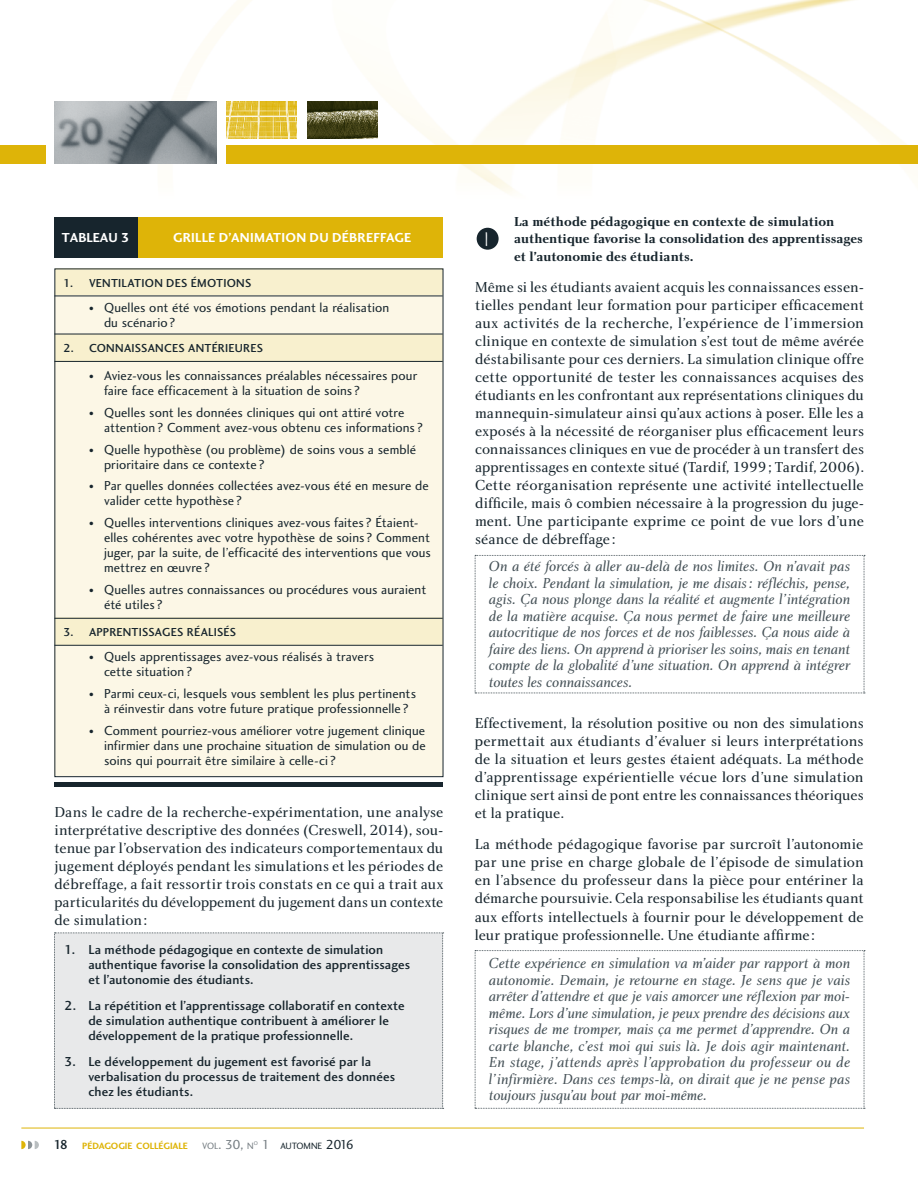
<style>
.page{position:relative;width:918px;height:1188px;background:#fff}
.page>*{position:absolute;margin:0;border:0;box-sizing:border-box;transform-origin:0 0}
.t1{font:15px/18px "Charlotte Book Plain";letter-spacing:-.005em;color:#17252d;text-align:justify}
.t2{font:15px/16.5px "Charlotte Book Italic Plain";color:#455157;text-align:justify}
.t3{font:15px "KG Les Bouquinistesde Paris";color:#fff}
.t4{font:13.5px/15px "Charlotte Sans Book Plain";letter-spacing:.005em;color:#17252d}
.t5{font:13.5px/15px "Charlotte Sans Medium Plain";letter-spacing:.01em;color:#17252d}
.t6{font:13.5px/16.5px "Charlotte Bold Plain";color:#17252d}
.t7{font:13.5px "Charlotte Sans Bold Plain";letter-spacing:.015em;color:#fff}
.t8{font:12px "Charlotte Sans Medium Plain";letter-spacing:.02em;color:#17252d}
.t9{font:9.45px "Charlotte Sans Bold Plain";color:#deb408}
.t10{font:9.45px "Charlotte Sans Book Plain";color:#17252d}
.t11{font:9.45px "Charlotte Sans Book Plain";color:#747c81}
.t12{font:5.55px "Charlotte Sans Book Plain";color:#747c81}
.s1{font-size:10.5px}
.s2{font-family:"Charlotte Sans Medium Plain";font-size:13.5px;color:#17252d}
.s3{font-size:13.5px}
.s4{font-size:13.5px;color:#747c81}
</style>
<div class="page">
<div style="left:54px;top:291px;width:389px;height:485px;background:#fcf7e6"></div>
<img style="left:0;top:0;width:918px;height:193px">
<img style="left:54px;top:102px;width:162px;height:61px">
<img style="left:227px;top:102px;width:70px;height:36px">
<img style="left:307px;top:102px;width:70px;height:36px">
<div style="left:227px;top:145px;width:691px;height:18px;background:#deb408"></div>
<div style="left:0;top:145px;width:46px;height:18px;background:#deb408"></div>
<hr style="left:21px;top:1127px;width:843px;height:1px;background:#deb408">
<svg style="left:21px;top:1140px;width:18px;height:9px"></svg>
<svg style="left:475px;top:950px;width:390px;height:158px"></svg>
<div style="left:54px;top:932px;width:390px;height:177px;background:#e8e9ea"></div>
<svg style="left:475px;top:555px;width:390px;height:138px"></svg>
<div style="left:477px;top:228px;width:21px;height:22px;background:#17252d;border-radius:50%"></div>
<div style="left:135px;top:217px;width:308px;height:41px;background:#deb408"></div>
<div style="left:54px;top:217px;width:84px;height:41px;background:#17252d"></div>
<div style="left:55px;top:268px;width:388px;height:27px;background:#f8f0ce"></div>
<hr style="left:54px;top:295px;width:389px;height:1px;background:#17252d">
<div style="left:55px;top:334px;width:388px;height:27px;background:#f8f0ce"></div>
<hr style="left:54px;top:361px;width:389px;height:1px;background:#17252d">
<div style="left:55px;top:618px;width:388px;height:27px;background:#f8f0ce"></div>
<hr style="left:54px;top:645px;width:389px;height:1px;background:#17252d">
<hr style="left:54px;top:618px;width:389px;height:1px;background:#17252d">
<div style="left:54px;top:781px;width:389px;height:5px;background:#17252d"></div>
<hr style="left:54px;top:334px;width:389px;height:1px;background:#17252d">
<p class="t6" style="left:514px;top:213px;width:350px">La méthode pédagogique en contexte de simulation authentique favorise la consolidation des apprentissages</p>
<p class="t6" style="left:514px;top:248px;width:181px">et l’autonomie des étudiants.</p>
<p class="t1" style="left:475px;top:278px;width:390px">Même si les étudiants avaient acquis les connaissances essen&shy;tielles pendant leur formation pour participer efficacement aux activités de la recherche, l’expérience de l’immersion clinique en contexte de simulation s’est tout de même avérée déstabilisante pour ces derniers. La simulation clinique offre cette opportunité de tester les connaissances acquises des étudiants en les confrontant aux représentations cliniques du mannequin-simulateur ainsi qu’aux actions à poser. Elle les a exposés à la nécessité de réorganiser plus efficacement leurs connaissances cliniques en vue de procéder à un transfert des apprentissages en contexte situé (Tardif, 1999; Tardif, 2006).<br>Cette réorganisation représente une activité intellectuelle difficile, mais ô combien nécessaire à la progression du juge&shy;ment. Une participante exprime ce point de vue lors d’une séance de débreffage :</p>
<p class="t7" style="left:62px;top:229px;width:69px">TABLEAU 3</p>
<p class="t7" style="left:173px;top:229px;width:240px">GRILLE D’ANIMATION DU DÉBREFFAGE</p>
<p class="t3" style="left:485px;top:232px;width:4px">1</p>
<p class="t8" style="left:63px;top:276px;width:189px">1. VENTILATION DES ÉMOTIONS</p>
<p class="t4" style="left:104px;top:300px;width:287px;text-indent:-15px"><span class="s1">•</span> Quelles ont été vos émotions pendant la réalisation du scénario?</p>
<p class="t8" style="left:63px;top:341px;width:201px">2. CONNAISSANCES ANTÉRIEURES</p>
<p class="t4" style="left:104px;top:368px;width:315px;text-indent:-15px"><span class="s1">•</span> Aviez-vous les connaissances préalables nécessaires pour faire face efficacement à la situation de soins ?</p>
<p class="t4" style="left:104px;top:404px;width:320px;text-indent:-15px"><span class="s1">•</span> Quelles sont les données cliniques qui ont attiré votre attention? Comment avez-vous obtenu ces informations ?</p>
<p class="t4" style="left:104px;top:441px;width:314px;text-indent:-15px"><span class="s1">•</span> Quelle hypothèse (ou problème) de soins vous a semblé prioritaire dans ce contexte ?</p>
<p class="t4" style="left:104px;top:478px;width:326px;text-indent:-15px"><span class="s1">•</span> Par quelles données collectées avez-vous été en mesure de valider cette hypothèse ?</p>
<p class="t4" style="left:104px;top:515px;width:328px;text-indent:-15px"><span class="s1">•</span> Quelles interventions cliniques avez-vous faites ? Étaient&shy;elles cohérentes avec votre hypothèse de soins ? Comment juger, par la suite, de l’efficacité des interventions que vous mettrez en œuvre ?</p>
<p class="t4" style="left:104px;top:581px;width:324px;text-indent:-15px"><span class="s1">•</span> Quelles autres connaissances ou procédures vous auraient été utiles ?</p>
<p class="t2" style="left:489px;top:558px;width:363px">On a été forcés à aller au-delà de nos limites. On n’avait pas le choix. Pendant la simulation, je me disais: réfléchis, pense, agis. Ça nous plonge dans la réalité et augmente l’intégration de la matière acquise. Ça nous permet de faire une meilleure autocritique de nos forces et de nos faiblesses. Ça nous aide à faire des liens. On apprend à prioriser les soins, mais en tenant compte de la globalité d’une situation. On apprend à intégrer toutes les connaissances.</p>
<p class="t8" style="left:63px;top:625px;width:174px">3. APPRENTISSAGES RÉALISÉS</p>
<p class="t4" style="left:104px;top:649px;width:272px;text-indent:-15px"><span class="s1">•</span> Quels apprentissages avez-vous réalisés à travers cette situation?</p>
<p class="t4" style="left:89px;top:686px;width:329px;text-align:center"><span class="s1">•</span> Parmi ceux-ci, lesquels vous semblent les plus pertinents à réinvestir dans votre future pratique professionnelle ?</p>
<p class="t4" style="left:104px;top:722px;width:323px;text-align:justify;text-indent:-15px"><span class="s1">•</span> Comment pourriez-vous améliorer votre jugement clinique infirmier dans une prochaine situation de simulation ou de soins qui pourrait être similaire à celle-ci ?</p>
<p class="t1" style="left:475px;top:713px;width:390px">Effectivement, la résolution positive ou non des simulations permettait aux étudiants d’évaluer si leurs interprétations de la situation et leurs gestes étaient adéquats. La méthode d’apprentissage expérientielle vécue lors d’une simulation clinique sert ainsi de pont entre les connaissances théoriques et la pratique.</p>
<p class="t1" style="left:475px;top:835px;width:390px">La méthode pédagogique favorise par surcroît l’autonomie par une prise en charge globale de l’épisode de simulation en l’absence du professeur dans la pièce pour entériner la démarche poursuivie. Cela responsabilise les étudiants quant aux efforts intellectuels à fournir pour le développement de leur pratique professionnelle. Une étudiante affirme :</p>
<p class="t2" style="left:489px;top:955px;width:363px">Cette expérience en simulation va m’aider par rapport à mon autonomie. Demain, je retourne en stage. Je sens que je vais arrêter d’attendre et que je vais amorcer une réflexion par moi&shy;même. Lors d’une simulation, je peux prendre des décisions aux risques de me tromper, mais ça me permet d’apprendre. On a carte blanche, c’est moi qui suis là. Je dois agir maintenant.<br>En stage, j’attends après l’approbation du professeur ou de l’infirmière. Dans ces temps-là, on dirait que je ne pense pas toujours jusqu’au bout par moi-même.</p>
<p class="t1" style="left:54px;top:803px;width:390px">Dans le cadre de la recherche-expérimentation, une analyse interprétative descriptive des données (Creswell, 2014), sou&shy;tenue par l’observation des indicateurs comportementaux du jugement déployés pendant les simulations et les périodes de débreffage, a fait ressortir trois constats en ce qui a trait aux particularités du développement du jugement dans un contexte de simulation:</p>
<p class="t5" style="left:88px;top:942px;width:323px;text-indent:-24px">1. La méthode pédagogique en contexte de simulation authentique favorise la consolidation des apprentissages et l’autonomie des étudiants.</p>
<p class="t5" style="left:88px;top:998px;width:318px;text-indent:-24px">2. La répétition et l’apprentissage collaboratif en contexte de simulation authentique contribuent à améliorer le développement de la pratique professionnelle.</p>
<p class="t5" style="left:88px;top:1053px;width:308px;text-indent:-24px">3. Le développement du jugement est favorisé par la verbalisation du processus de traitement des données chez les étudiants.</p>
<p class="t9" style="left:54px;top:1140px;width:136px"><span class="s2">18</span> PÉDAGOGIE COLLÉGIALE</p>
<p class="t11" style="left:202px;top:1140px;width:53px">VOL<span class="s3">. 30,</span> N</p>
<p class="t12" style="left:254px;top:1139px;width:6px">O</p>
<p class="t10" style="left:262px;top:1140px;width:94px"><span class="s4">1</span> AUTOMNE <span class="s3">2016</span></p>
</div>
